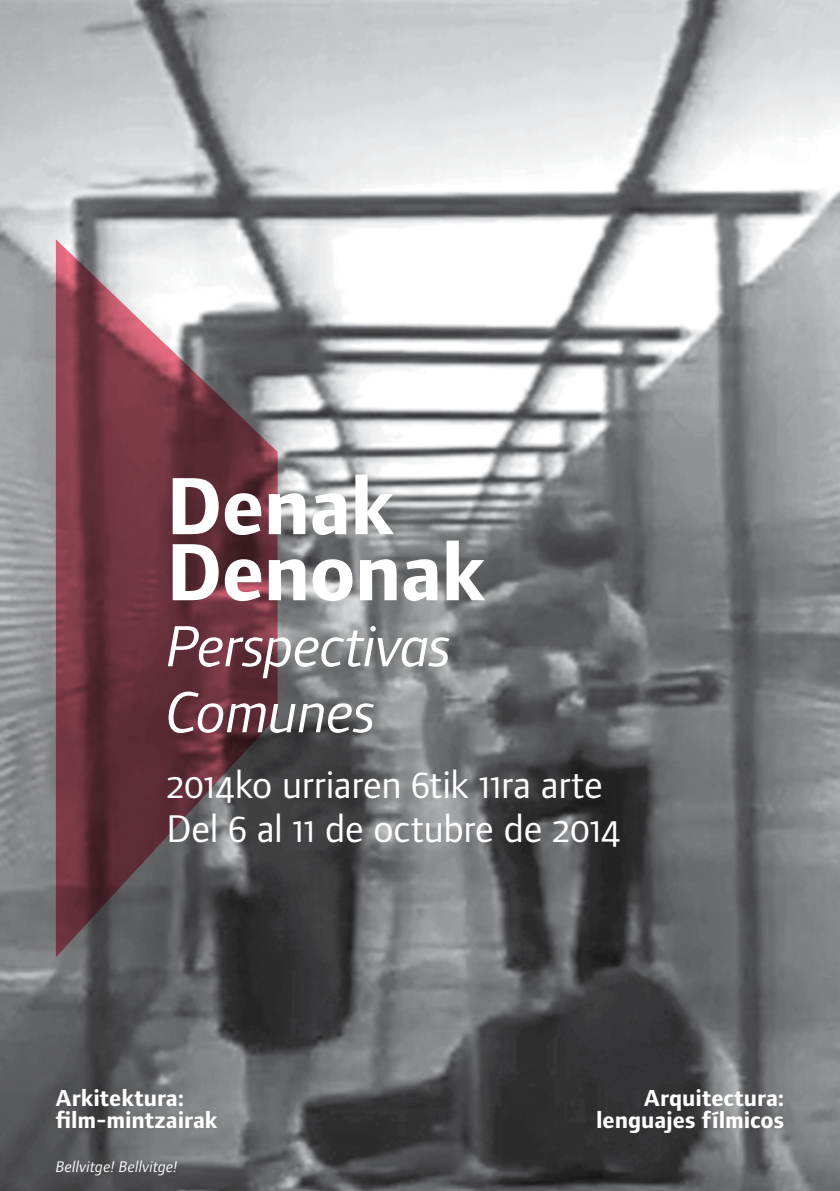
<style>
.page{position:relative;width:840px;height:1191px;background:#fff}
.page>*{position:absolute;margin:0;border:0;box-sizing:border-box;transform-origin:0 0}
.t1{font:84px/66px "Foundry Form Sans Bold OSF";letter-spacing:-.01em;color:#fff}
.t2{font:60px/66px "Foundry Form Sans Italic OSF";letter-spacing:-.015em;color:#fff}
.t3{font:40px/44px "Foundry Form Sans Book OSF";letter-spacing:-.005em;color:#fff}
.t4{font:24px/22px "Foundry Form Sans Bold OSF";color:#fff}
.t5{font:16px "Foundry Form Sans Italic OSF";letter-spacing:.01em;color:#fff}
</style>
<div class="page">
<img style="left:0;top:0;width:839px;height:1191px">
<svg style="left:56px;top:239px;width:221px;height:718px;background:#724a52"></svg>
<h1 class="t1" style="left:166px;top:473px;width:320px">Denak<br>Denonak</h1>
<h2 class="t2" style="left:166px;top:612px;width:286px">Perspectivas<br>Comunes</h2>
<h3 class="t3" style="left:166px;top:762px;width:455px">2014ko urriaren 6tik 11ra arte<br>Del 6 al 11 de octubre de 2014</h3>
<p class="t4" style="left:56px;top:1087px;width:163px">Arkitektura: film-mintzairak</p>
<p class="t4" style="left:595px;top:1087px;width:189px;text-align:right">Arquitectura: lenguajes fílmicos</p>
<p class="t5" style="left:56px;top:1158px;width:123px">Bellvitge! Bellvitge!</p>
</div>
